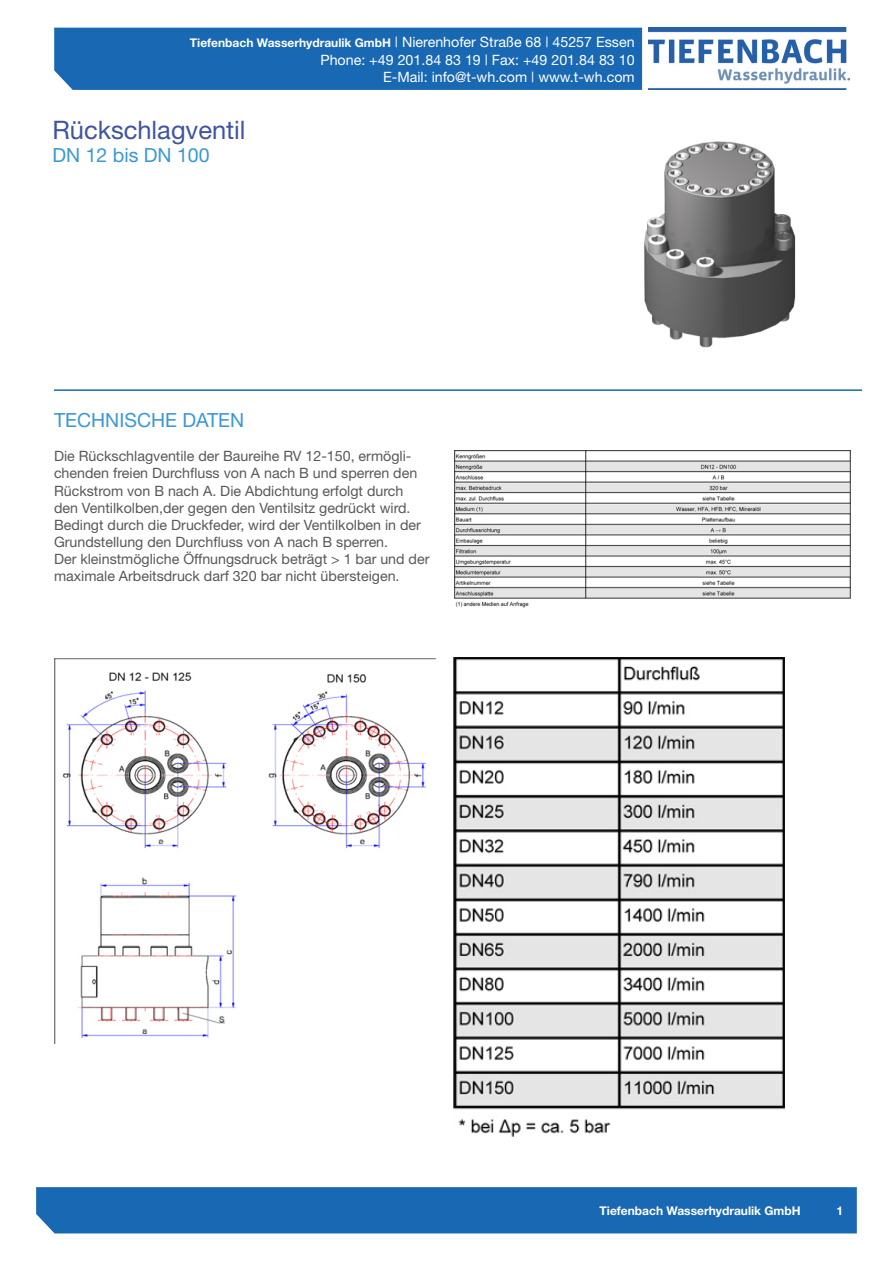
<style>
.page{position:relative;width:893px;height:1263px;background:#fff}
.page>*{position:absolute;margin:0;border:0;box-sizing:border-box;transform-origin:0 0}
.t1{font:25.5px "Helvetica Neue";color:#3f53a3}
.t2{font:19.5px "Helvetica Neue";color:#3b98d3}
.t3{font:14.25px/17.1px "Helvetica Neue";color:#57585a}
.t4{font:14.25px/17.1px "Helvetica Neue";color:#fff;text-align:right}
.t5{font:700 12px "Helvetica Neue";color:#fff}
.s1{font-weight:700;font-size:12px}
</style>
<div class="page">
<div style="left:54px;top:28px;width:588px;height:62px;background:#1968b3"></div>
<div style="left:36px;top:1187px;width:821px;height:46px;background:#1968b3"></div>
<img style="left:648px;top:28px;width:202px;height:61px">
<img style="left:644px;top:141px;width:152px;height:207px">
<img style="left:455px;top:451px;width:395px;height:157px">
<img style="left:54px;top:658px;width:381px;height:386px">
<img style="left:454px;top:657px;width:330px;height:480px">
<hr style="left:54px;top:389px;width:808px;height:2px;background:#166c9d">
<p class="t4" style="left:190px;top:34px;width:446px"><span class="s1">Tiefenbach Wasserhydraulik GmbH</span> | Nierenhofer Straße 68 | 45257 Essen<br>Phone: +49 201.84 83 19 | Fax: +49 201.84 83 10<br>E-Mail: info@t-wh.com | www.t-wh.com</p>
<p class="t1" style="left:52px;top:114px;width:195px">Rückschlagventil</p>
<p class="t2" style="left:52px;top:143px;width:159px">DN 12 bis DN 100</p>
<p class="t2" style="left:54px;top:409px;width:192px">TECHNISCHE DATEN</p>
<p class="t3" style="left:54px;top:448px;width:368px">Die Rückschlagventile der Baureihe RV 12-150, ermögli&shy;chenden freien Durchfluss von A nach B und sperren den Rückstrom von B nach A. Die Abdichtung erfolgt durch den Ventilkolben,der gegen den Ventilsitz gedrückt wird.<br>Bedingt durch die Druckfeder, wird der Ventilkolben in der Grundstellung den Durchfluss von A nach B sperren.</p>
<p class="t3" style="left:54px;top:550px;width:377px">Der kleinstmögliche Öffnungsdruck beträgt &gt; 1 bar und der maximale Arbeitsdruck darf 320 bar nicht übersteigen.</p>
<p class="t5" style="left:600px;top:1203px;width:203px">Tiefenbach Wasserhydraulik GmbH</p>
<p class="t5" style="left:836px;top:1203px;width:8px">1</p>
</div>
